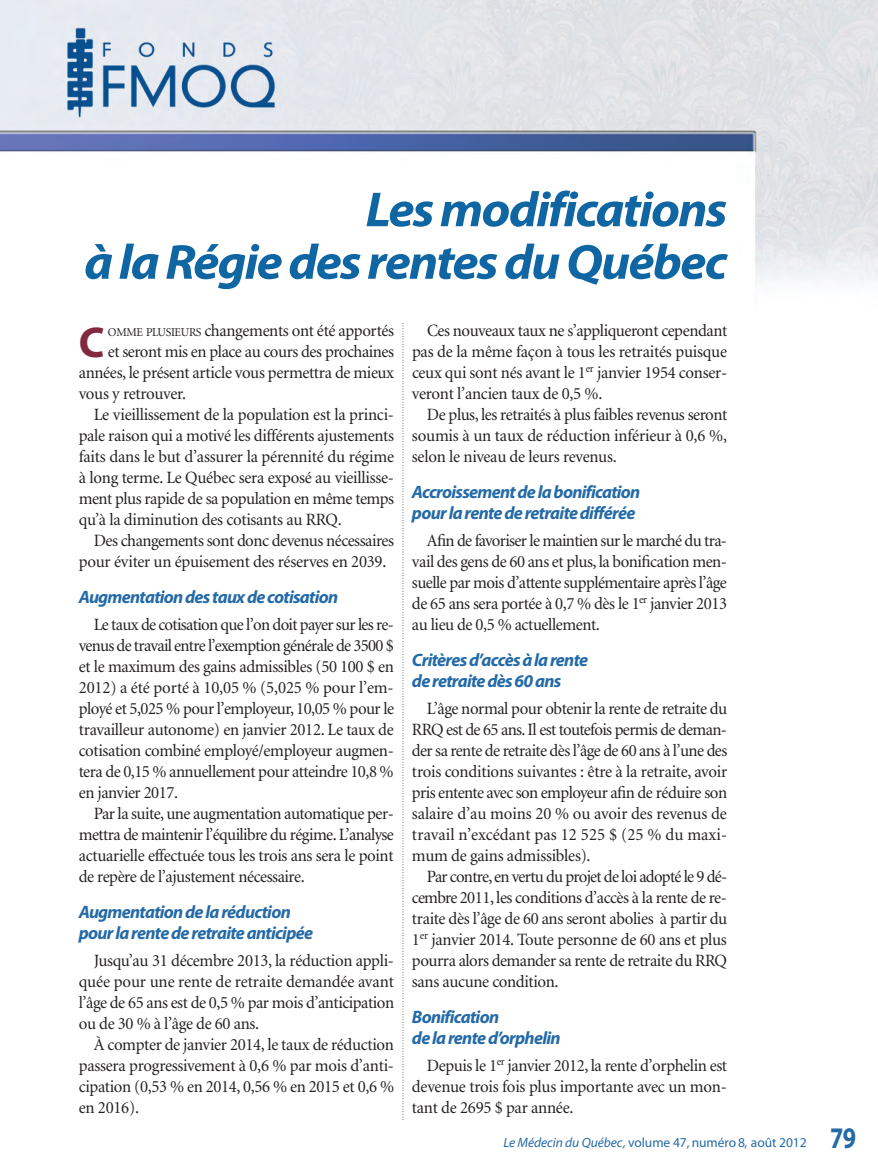
<style>
.page{position:relative;width:878px;height:1175px;background:#fff}
.page>*{position:absolute;margin:0;border:0;box-sizing:border-box;transform-origin:0 0}
.t1{font:italic 700 49.5px/52.5px "Myriad Pro";letter-spacing:-.035em;color:#1065a3;text-align:right;scale:1.05 1}
.t2{font:700 43.35px "Myriad Pro";color:#82293f}
.t3{font:700 30px "Myriad Pro";color:#246aa7;scale:.8 1}
.t4{font:italic 700 18px/21px "Myriad Pro";letter-spacing:-.04em;color:#246aa7}
.t5{font:17.25px/21px "Minion";letter-spacing:-.02em;color:#231f20;text-align:justify}
.t6{font:13.5px "Myriad Pro";letter-spacing:-.005em;color:#246aa7}
.s1{font-size:12.15px}
.s2{font-style:italic}
</style>
<div class="page">
<img style="left:0;top:0;width:878px;height:287px">
<svg style="left:402px;top:323px;width:1px;height:797px"></svg>
<h1 class="t1" style="left:84px;top:187px;width:614px">Les modifications<br>à la Régie des rentes du Québec</h1>
<h2 class="t2" style="left:79px;top:326px;width:27px">C</h2>
<p class="t5" style="left:108px;top:321px;width:288px"><span class="s1">OMME PLUSIEURS</span> changements ont été apportés</p>
<p class="t5" style="left:108px;top:342px;width:288px">et seront mis en place au cours des prochaines</p>
<p class="t5" style="left:79px;top:363px;width:317px">années, le présent article vous permettra de mieux</p>
<p class="t5" style="left:79px;top:384px;width:109px">vous y retrouver.</p>
<p class="t5" style="left:94px;top:405px;width:302px">Le vieillissement de la population est la princi-</p>
<p class="t5" style="left:79px;top:426px;width:317px">pale raison qui a motivé les différents ajustements</p>
<p class="t5" style="left:79px;top:447px;width:317px">faits dans le but d’assurer la pérennité du régime</p>
<p class="t5" style="left:79px;top:468px;width:317px">à long terme. Le Québec sera exposé au vieillisse-</p>
<p class="t5" style="left:79px;top:489px;width:317px">ment plus rapide de sa population en même temps</p>
<p class="t5" style="left:79px;top:510px;width:264px">qu’à la diminution des cotisants au RRQ.</p>
<p class="t5" style="left:94px;top:531px;width:302px">Des changements sont donc devenus nécessaires</p>
<p class="t5" style="left:79px;top:552px;width:309px">pour éviter un épuisement des réserves en 2039.</p>
<p class="t4" style="left:79px;top:588px;width:261px">Augmentation des taux de cotisation</p>
<p class="t5" style="left:79px;top:615px;width:317px;text-indent:15px">Le taux de cotisation que l’on doit payer sur les re&shy;venus de travail entre l’exemption générale de 3500 $ et le maximum des gains admissibles (50 100 $ en 2012) a été porté à 10,05 % (5,025 % pour l’em&shy;ployé et 5,025 % pour l’employeur, 10,05 % pour le travailleur autonome) en janvier 2012. Le taux de cotisation combiné employé/employeur augmen&shy;tera de 0,15 % annuellement pour atteindre 10,8 % en janvier 2017.</p>
<p class="t5" style="left:79px;top:804px;width:316px;text-indent:15px">Par la suite, une augmentation automatique per&shy;mettra de maintenir l’équilibre du régime. L’ana lyse actuarielle effectuée tous les trois ans sera le point de repère de l’ajustement nécessaire.</p>
<p class="t4" style="left:79px;top:903px;width:236px">Augmentation de la réduction pour la rente de retraite anticipée</p>
<p class="t5" style="left:79px;top:951px;width:317px;text-indent:15px">Jusqu’au 31 décembre 2013, la réduction appli&shy;quée pour une rente de retraite demandée avant l’âge de 65 ans est de 0,5 % par mois d’anticipation ou de 30 % à l’âge de 60 ans.</p>
<p class="t5" style="left:79px;top:1035px;width:317px;text-indent:15px">À compter de janvier 2014, le taux de réduction passera progressivement à 0,6 % par mois d’anti&shy;cipation (0,53 % en 2014, 0,56 % en 2015 et 0,6 % en 2016).</p>
<p class="t5" style="left:412px;top:321px;width:317px;text-indent:15px">Ces nouveaux taux ne s’appliqueront cependant pas de la même façon à tous les retraités puisque ceux qui sont nés avant le 1<sup>er</sup> janvier 1954 conser&shy;veront l’ancien taux de 0,5 %.</p>
<p class="t5" style="left:412px;top:405px;width:317px;text-indent:15px">De plus, les retraités à plus faibles revenus seront soumis à un taux de réduction inférieur à 0,6 %, selon le niveau de leurs revenus.</p>
<p class="t4" style="left:412px;top:483px;width:230px">Accroissement de la bonification pour la rente de retraite différée</p>
<p class="t5" style="left:412px;top:531px;width:317px;text-indent:15px">Afin de favoriser le maintien sur le marché du tra&shy;vail des gens de 60 ans et plus, la bonification men&shy;suelle par mois d’attente supplémentaire après l’âge de 65 ans sera portée à 0,7 % dès le 1<sup>er</sup> janvier 2013 au lieu de 0,5 % actuellement.</p>
<p class="t4" style="left:412px;top:651px;width:178px">Critères d’accès à la rente de retraite dès 60 ans</p>
<p class="t5" style="left:412px;top:699px;width:317px;text-indent:15px">L’âge normal pour obtenir la rente de retraite du RRQ est de 65 ans. Il est toutefois permis de deman&shy;der sa rente de retraite dès l’âge de 60 ans à l’une des trois conditions suivantes : être à la retraite, avoir pris entente avec son employeur afin de réduire son salaire d’au moins 20 % ou avoir des revenus de travail n’excédant pas 12 525 $ (25 % du maxi&shy;mum de gains admissibles).</p>
<p class="t5" style="left:412px;top:867px;width:317px;text-indent:15px">Par contre, en vertu du projet de loi adopté le 9 dé&shy;cembre 2011, les conditions d’accès à la rente de re&shy;traite dès l’âge de 60 ans seront abolies à partir du 1<sup>er</sup> janvier 2014. Toute personne de 60 ans et plus pourra alors demander sa rente de retraite du RRQ sans aucune condition.</p>
<p class="t4" style="left:412px;top:1008px;width:150px">Bonification<br>de la rente d’orphelin</p>
<p class="t5" style="left:412px;top:1056px;width:316px;text-indent:15px">Depuis le 1<sup>er</sup> janvier 2012, la rente d’orphelin est devenue trois fois plus importante avec un mon&shy;tant de 2695 $ par année.</p>
<p class="t6" style="left:503px;top:1137px;width:304px"><span class="s2">Le Médecin du Québec,</span> volume 47, numéro 8, août 2012</p>
<h3 class="t3" style="left:830px;top:1126px;width:34px">79</h3>
</div>
